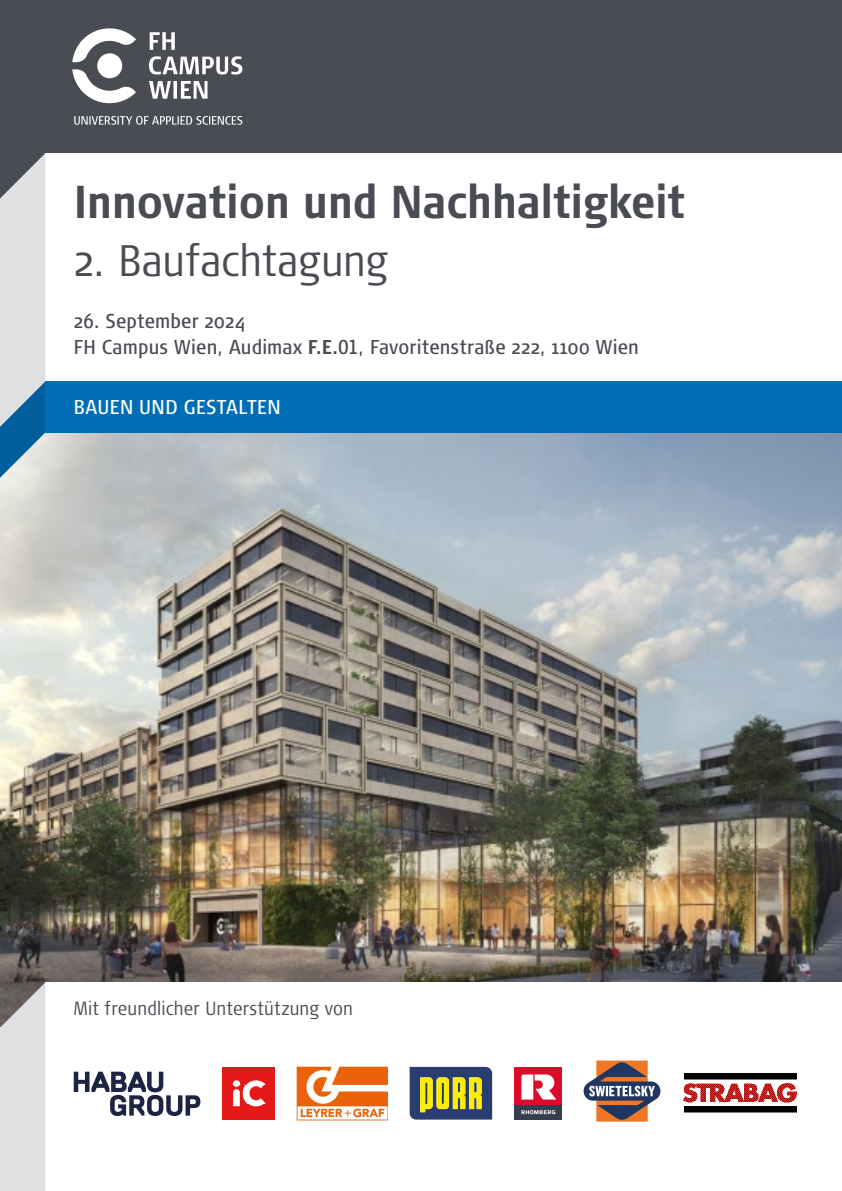
<style>
.page{position:relative;width:842px;height:1191px;background:#fff}
.page>*{position:absolute;margin:0;border:0;box-sizing:border-box;transform-origin:0 0}
.t1{font:700 condensed 46px "Signa OT";letter-spacing:-.005em;color:#494c53}
.t2{font:300 condensed 44px "Signa OT";letter-spacing:-.005em;color:#494c53}
.t3{font:condensed 20px/26px "Signa OT";letter-spacing:.01em;color:#494c53}
.t4{font:condensed 20px "Signa OT";letter-spacing:.02em;color:#fff}
.t5{font:300 condensed 19px "Signa OT";letter-spacing:.01em;color:#494c53}
.s1{font-weight:700}
</style>
<div class="page">
<div style="left:0;top:0;width:842px;height:198px;background:#494c53"></div>
<svg style="left:72px;top:69px;width:64px;height:35px"></svg>
<div style="left:97px;top:53px;width:25px;height:25px;background:#fff;border-radius:50%"></div>
<svg style="left:72px;top:28px;width:64px;height:34px"></svg>
<svg style="left:149px;top:81px;width:59px;height:18px"></svg>
<svg style="left:149px;top:56px;width:93px;height:19px"></svg>
<svg style="left:150px;top:32px;width:25px;height:18px"></svg>
<svg style="left:74px;top:116px;width:168px;height:9px"></svg>
<img style="left:0;top:433px;width:842px;height:549px">
<div style="left:45px;top:153px;width:797px;height:159px;background:#fff"></div>
<svg style="left:0;top:982px;width:45px;height:209px;background:#d2d1d3"></svg>
<svg style="left:74px;top:1071px;width:126px;height:45px"></svg>
<svg style="left:410px;top:1066px;width:82px;height:53px;background:#757b53"></svg>
<img style="left:584px;top:1060px;width:77px;height:61px">
<svg style="left:0;top:153px;width:45px;height:325px;background:#b2c1cd"></svg>
<div style="left:45px;top:382px;width:797px;height:51px;background:#006eb7"></div>
<img style="left:683px;top:1073px;width:114px;height:40px">
<img style="left:223px;top:1067px;width:52px;height:52px">
<img style="left:297px;top:1066px;width:90px;height:55px">
<div style="left:514px;top:1105px;width:48px;height:14px;background:#333f4f"></div>
<div style="left:514px;top:1067px;width:48px;height:38px;background:#dd0a2c"></div>
<svg style="left:521px;top:1074px;width:35px;height:25px"></svg>
<svg style="left:521px;top:1110px;width:34px;height:4px"></svg>
<h1 class="t1" style="left:74px;top:175px;width:613px">Innovation und Nachhaltigkeit</h1>
<h2 class="t2" style="left:74px;top:237px;width:316px">2. Baufachtagung</h2>
<p class="t3" style="left:74px;top:308px;width:567px">26. September 2024<br>FH Campus Wien, Audimax <span class="s1">F.E.</span>01, Favoritenstraße 222, 1100 Wien</p>
<p class="t4" style="left:74px;top:396px;width:208px">BAUEN UND GESTALTEN</p>
<p class="t5" style="left:74px;top:997px;width:281px">Mit freundlicher Unterstützung von</p>
</div>
